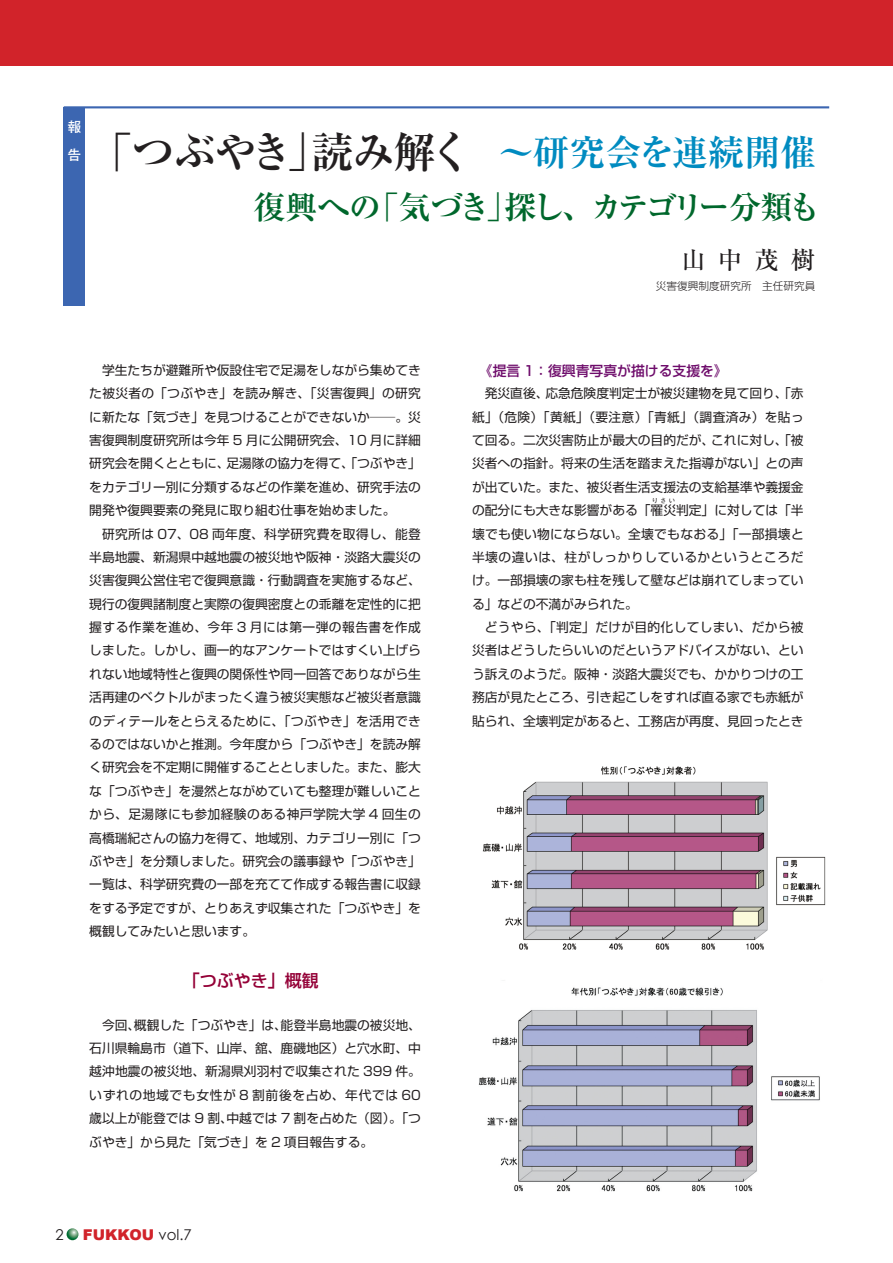
<style>
.page{position:relative;width:893px;height:1263px;background:#fff}
.page>*{position:absolute;margin:0;border:0;box-sizing:border-box;transform-origin:0 0}
.t1{font:700 42.45px "Ryumin Pro";letter-spacing:-.04em;color:#231f20}
.t2{font:700 31.95px "Ryumin Pro";letter-spacing:-.125em;color:#00672c}
.t3{font:500 24.45px "Ryumin Pro";color:#231f20}
.t4{font:500 16.95px "Shin Go Pro";color:#940137}
.t5{font:900 14.85px "Arial";color:#d1232a}
.t6{font:14.85px "Century Gothic";color:#231f20}
.t7{font:500 13.8px "Shin Go Pro";color:#6e0c6b}
.t8{font:700 13.8px/27.6px "Futo Go B101 Pro";color:#fff}
.t9{font:12.75px/23.4px "Shin Go Pro";color:#231f20;text-align:justify}
.t10{font:300 10.65px "Shin Go Pro";color:#231f20}
.t11{font:6.45px "Shin Go Pro";color:#231f20}
.s1{font-size:36.15px;color:#008bc0}
.s2{font-family:"Century Gothic";font-weight:400;color:#231f20}
</style>
<div class="page">
<div style="left:0;top:0;width:893px;height:66px;background:#d1232a"></div>
<svg style="left:67px;top:1228px;width:11px;height:12px"></svg>
<div style="left:64px;top:107px;width:21px;height:199px;background:#3c66b1"></div>
<hr style="left:64px;top:106px;width:765px;height:2px;background:#3c66b1">
<img style="left:478px;top:766px;width:348px;height:426px">
<p class="t8" style="left:68px;top:111px;width:15px">報告</p>
<h1 class="t1" style="left:90px;top:118px;width:728px">「つぶやき」読み解く <span class="s1">～研究会を連続開催</span></h1>
<h2 class="t2" style="left:254px;top:182px;width:568px">復興への「気づき」探し、カテゴリー分類も</h2>
<h3 class="t3" style="left:681px;top:240px;width:136px">山中茂樹</h3>
<p class="t10" style="left:656px;top:277px;width:161px">災害復興制度研究所　主任研究員</p>
<p class="t9" style="left:89px;top:357px;width:333px;text-indent:13px">学生たちが避難所や仮設住宅で足湯をしながら集めてきた被災者の「つぶやき」を読み解き、「災害復興」の研究に新たな「気づき」を見つけることができないか─。災害復興制度研究所は今年 5 月に公開研究会、10 月に詳細研究会を開くとともに、足湯隊の協力を得て、「つぶやき」をカテゴリー別に分類するなどの作業を進め、研究手法の開発や復興要素の発見に取り組む仕事を始めました。</p>
<p class="t9" style="left:89px;top:520px;width:333px;text-indent:13px">研究所は 07、08 両年度、科学研究費を取得し、能登半島地震、新潟県中越地震の被災地や阪神・淡路大震災の災害復興公営住宅で復興意識・行動調査を実施するなど、現行の復興諸制度と実際の復興密度との乖離を定性的に把握する作業を進め、今年 3 月には第一弾の報告書を作成しました。しかし、画一的なアンケートではすくい上げられない地域特性と復興の関係性や同一回答でありながら生活再建のベクトルがまったく違う被災実態など被災者意識のディテールをとらえるために、「つぶやき」を活用できるのではないかと推測。今年度から「つぶやき」を読み解く研究会を不定期に開催することとしました。また、膨大な「つぶやき」を漫然とながめていても整理が難しいことから、足湯隊にも参加経験のある神戸学院大学 4 回生の高橋瑞紀さんの協力を得て、地域別、カテゴリー別に「つぶやき」を分類しました。研究会の議事録や「つぶやき」一覧は、科学研究費の一部を充てて作成する報告書に収録をする予定ですが、とりあえず収集された「つぶやき」を概観してみたいと思います。</p>
<h3 class="t4" style="left:183px;top:966px;width:138px">「つぶやき」概観</h3>
<p class="t9" style="left:89px;top:1011px;width:333px;text-indent:13px">今回、概観した「つぶやき」は、能登半島地震の被災地、石川県輪島市（道下、山岸、舘、鹿磯地区）と穴水町、中越沖地震の被災地、新潟県刈羽村で収集された 399 件。いずれの地域でも女性が 8 割前後を占め、年代では 60歳以上が能登では 9 割、中越では 7 割を占めた（図）。「つぶやき」から見た「気づき」を 2 項目報告する。</p>
<p class="t7" style="left:479px;top:359px;width:250px">《提言 1：復興青写真が描ける支援を》</p>
<p class="t9" style="left:472px;top:380px;width:333px;text-indent:13px">発災直後、応急危険度判定士が被災建物を見て回り、「赤紙」（危険）「黄紙」（要注意）「青紙」（調査済み）を貼って回る。二次災害防止が最大の目的だが、これに対し、「被災者への指針。将来の生活を踏まえた指導がない」との声が出ていた。また、被災者生活支援法の支給基準や義援金の配分にも大きな影響がある「罹災判定」に対しては「半</p>
<p class="t11" style="left:652px;top:495px;width:25px">りさい</p>
<p class="t9" style="left:472px;top:520px;width:333px">壊でも使い物にならない。全壊でもなおる」「一部損壊と半壊の違いは、柱がしっかりしているかというところだけ。一部損壊の家も柱を残して壁などは崩れてしまっている」などの不満がみられた。</p>
<p class="t9" style="left:472px;top:614px;width:333px;text-indent:13px">どうやら、「判定」だけが目的化してしまい、だから被災者はどうしたらいいのだというアドバイスがない、という訴えのようだ。阪神・淡路大震災でも、かかりつけの工務店が見たところ、引き起こしをすれば直る家でも赤紙が貼られ、全壊判定があると、工務店が再度、見回ったとき</p>
<p class="t6" style="left:56px;top:1225px;width:10px">2</p>
<p class="t5" style="left:83px;top:1223px;width:110px">FUKKOU <span class="s2">vol.7</span></p>
</div>
